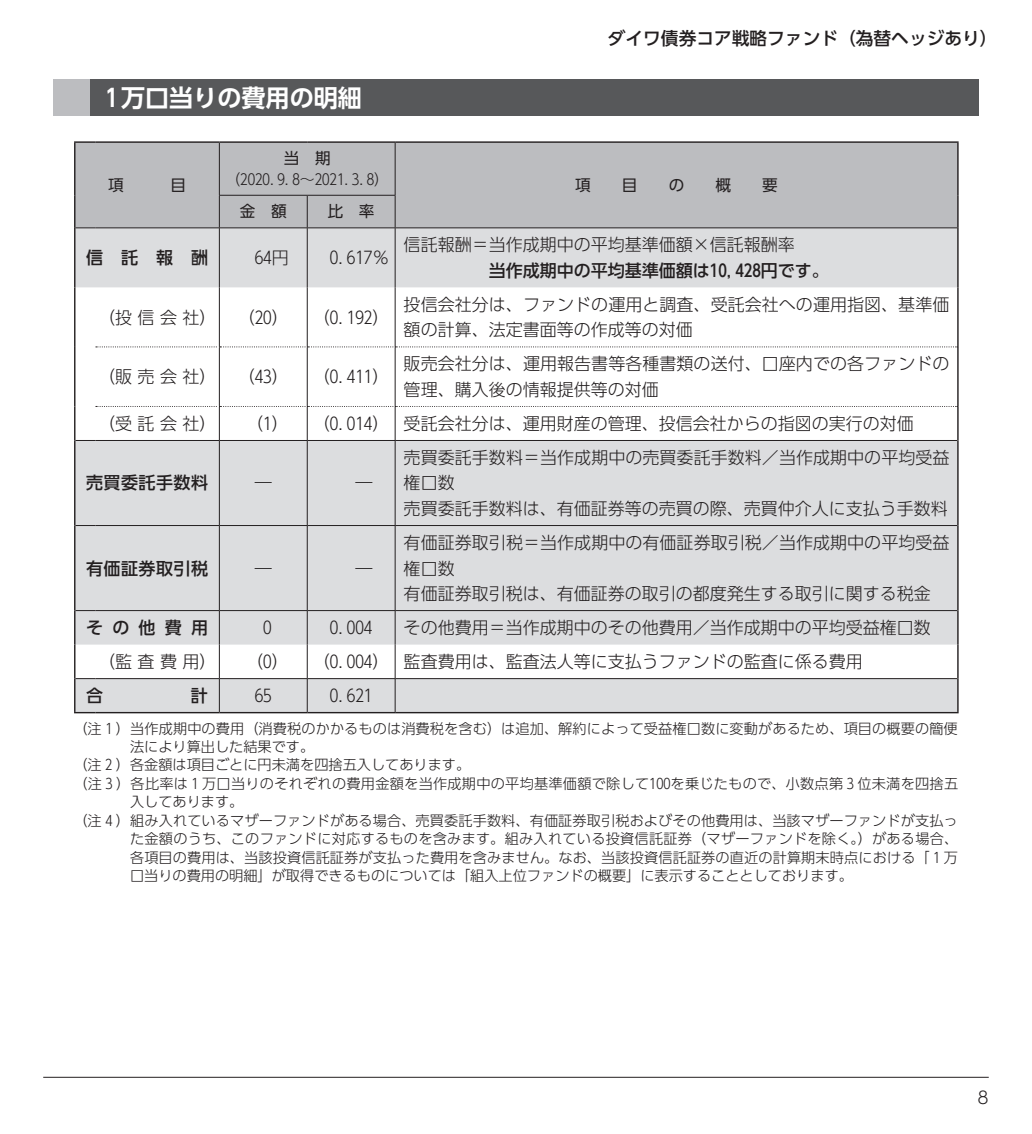
<style>
.page{position:relative;width:1032px;height:1134px;background:#fff}
.page>*{position:absolute;margin:0;border:0;box-sizing:border-box;transform-origin:0 0}
.t1{font:700 24px "UD Shin Go Pro De";color:#fff}
.t2{font:500 17.8px "UD Shin Go Pro";color:#231f20}
.t3{font:300 17px/25.6px "UD Shin Go Pro";color:#231f20}
.t4{font:500 17px "UD Shin Go Pro";letter-spacing:.015em;color:#231f20}
.t5{font:15.6px "UD Shin Go Pro";color:#231f20}
.t6{font:300 14.8px "UD Shin Go Pro";color:#231f20}
.t7{font:300 14.2px "UD Shin Go Pro";letter-spacing:.005em;color:#231f20}
</style>
<div class="page">
<hr style="left:43px;top:1077px;width:946px;height:1px;background:#231f20">
<div style="left:54px;top:79px;width:924px;height:37px;background:#57585a"></div>
<div style="left:54px;top:79px;width:36px;height:37px;background:#bcbdc0"></div>
<div style="left:75px;top:143px;width:882px;height:84px;background:#bcbdc0"></div>
<svg style="left:75px;top:228px;width:882px;height:484px"></svg>
<div style="left:75px;top:441px;width:882px;height:204px;background:#dcdddf"></div>
<hr style="left:74px;top:141px;width:21px;height:2px;background:#231f20">
<hr style="left:74px;top:143px;width:1px;height:52px;background:#231f20">
<hr style="left:95px;top:141px;width:124px;height:2px;background:#231f20">
<hr style="left:74px;top:195px;width:1px;height:33px;background:#231f20">
<hr style="left:219px;top:141px;width:88px;height:2px;background:#231f20">
<hr style="left:307px;top:141px;width:88px;height:2px;background:#231f20">
<hr style="left:395px;top:141px;width:563px;height:2px;background:#231f20">
<hr style="left:957px;top:143px;width:1px;height:52px;background:#231f20">
<hr style="left:957px;top:195px;width:1px;height:33px;background:#231f20">
<hr style="left:74px;top:228px;width:1px;height:59px;background:#231f20">
<hr style="left:957px;top:228px;width:1px;height:59px;background:#231f20">
<hr style="left:74px;top:287px;width:1px;height:60px;background:#231f20">
<hr style="left:957px;top:287px;width:1px;height:60px;background:#231f20">
<hr style="left:74px;top:347px;width:1px;height:59px;background:#231f20">
<hr style="left:957px;top:347px;width:1px;height:59px;background:#231f20">
<hr style="left:74px;top:406px;width:1px;height:34px;background:#231f20">
<hr style="left:957px;top:406px;width:1px;height:34px;background:#231f20">
<hr style="left:74px;top:440px;width:1px;height:85px;background:#231f20">
<hr style="left:957px;top:440px;width:1px;height:85px;background:#231f20">
<hr style="left:74px;top:525px;width:1px;height:86px;background:#231f20">
<hr style="left:957px;top:525px;width:1px;height:86px;background:#231f20">
<hr style="left:74px;top:611px;width:1px;height:34px;background:#231f20">
<hr style="left:957px;top:611px;width:1px;height:34px;background:#231f20">
<hr style="left:74px;top:645px;width:1px;height:34px;background:#231f20">
<hr style="left:957px;top:645px;width:1px;height:34px;background:#231f20">
<hr style="left:74px;top:679px;width:1px;height:33px;background:#231f20">
<hr style="left:957px;top:679px;width:1px;height:33px;background:#231f20">
<hr style="left:219px;top:143px;width:1px;height:52px;background:#231f20">
<hr style="left:395px;top:143px;width:1px;height:52px;background:#231f20">
<hr style="left:219px;top:196px;width:1px;height:32px;background:#231f20">
<hr style="left:307px;top:196px;width:1px;height:32px;background:#231f20">
<hr style="left:395px;top:196px;width:1px;height:32px;background:#231f20">
<hr style="left:219px;top:228px;width:1px;height:59px;background:#231f20">
<hr style="left:307px;top:228px;width:1px;height:59px;background:#231f20">
<hr style="left:395px;top:228px;width:1px;height:59px;background:#231f20">
<hr style="left:219px;top:287px;width:1px;height:59px;background:#231f20">
<hr style="left:307px;top:287px;width:1px;height:59px;background:#231f20">
<hr style="left:395px;top:287px;width:1px;height:59px;background:#231f20">
<hr style="left:219px;top:347px;width:1px;height:59px;background:#231f20">
<hr style="left:307px;top:347px;width:1px;height:59px;background:#231f20">
<hr style="left:395px;top:347px;width:1px;height:59px;background:#231f20">
<hr style="left:219px;top:407px;width:1px;height:33px;background:#231f20">
<hr style="left:307px;top:407px;width:1px;height:33px;background:#231f20">
<hr style="left:395px;top:407px;width:1px;height:33px;background:#231f20">
<hr style="left:219px;top:441px;width:1px;height:84px;background:#231f20">
<hr style="left:307px;top:441px;width:1px;height:84px;background:#231f20">
<hr style="left:395px;top:441px;width:1px;height:84px;background:#231f20">
<hr style="left:219px;top:526px;width:1px;height:84px;background:#231f20">
<hr style="left:307px;top:526px;width:1px;height:84px;background:#231f20">
<hr style="left:395px;top:526px;width:1px;height:84px;background:#231f20">
<hr style="left:219px;top:611px;width:1px;height:34px;background:#231f20">
<hr style="left:307px;top:611px;width:1px;height:34px;background:#231f20">
<hr style="left:395px;top:611px;width:1px;height:34px;background:#231f20">
<hr style="left:219px;top:645px;width:1px;height:33px;background:#231f20">
<hr style="left:307px;top:645px;width:1px;height:33px;background:#231f20">
<hr style="left:395px;top:645px;width:1px;height:33px;background:#231f20">
<hr style="left:219px;top:679px;width:1px;height:33px;background:#231f20">
<hr style="left:307px;top:679px;width:1px;height:33px;background:#231f20">
<hr style="left:395px;top:679px;width:1px;height:33px;background:#231f20">
<hr style="left:219px;top:195px;width:88px;height:1px;background:#231f20">
<hr style="left:307px;top:195px;width:88px;height:1px;background:#231f20">
<svg style="left:75px;top:227px;width:20px;height:1px"></svg>
<hr style="left:95px;top:227px;width:124px;height:1px;background:#231f20">
<hr style="left:219px;top:227px;width:88px;height:1px;background:#231f20">
<hr style="left:307px;top:227px;width:88px;height:1px;background:#231f20">
<hr style="left:395px;top:227px;width:562px;height:1px;background:#231f20">
<svg style="left:75px;top:440px;width:20px;height:1px"></svg>
<hr style="left:95px;top:440px;width:124px;height:1px;background:#231f20">
<hr style="left:219px;top:440px;width:88px;height:1px;background:#231f20">
<hr style="left:307px;top:440px;width:88px;height:1px;background:#231f20">
<hr style="left:395px;top:440px;width:562px;height:1px;background:#231f20">
<svg style="left:75px;top:525px;width:20px;height:1px"></svg>
<hr style="left:95px;top:525px;width:124px;height:1px;background:#231f20">
<hr style="left:219px;top:525px;width:88px;height:1px;background:#231f20">
<hr style="left:307px;top:525px;width:88px;height:1px;background:#231f20">
<hr style="left:395px;top:525px;width:562px;height:1px;background:#231f20">
<svg style="left:75px;top:610px;width:20px;height:1px"></svg>
<hr style="left:95px;top:610px;width:124px;height:1px;background:#231f20">
<hr style="left:219px;top:610px;width:88px;height:1px;background:#231f20">
<hr style="left:307px;top:610px;width:88px;height:1px;background:#231f20">
<hr style="left:395px;top:610px;width:562px;height:1px;background:#231f20">
<svg style="left:75px;top:678px;width:20px;height:1px"></svg>
<hr style="left:95px;top:678px;width:124px;height:1px;background:#231f20">
<hr style="left:219px;top:678px;width:88px;height:1px;background:#231f20">
<hr style="left:307px;top:678px;width:88px;height:1px;background:#231f20">
<hr style="left:395px;top:678px;width:562px;height:1px;background:#231f20">
<svg style="left:96px;top:346px;width:862px;height:1px"></svg>
<svg style="left:96px;top:406px;width:861px;height:1px"></svg>
<svg style="left:74px;top:712px;width:21px;height:1px"></svg>
<hr style="left:95px;top:712px;width:124px;height:1px;background:#231f20">
<hr style="left:219px;top:712px;width:88px;height:1px;background:#231f20">
<hr style="left:307px;top:712px;width:88px;height:1px;background:#231f20">
<hr style="left:395px;top:712px;width:563px;height:1px;background:#231f20">
<h1 class="t1" style="left:106px;top:78px;width:258px">1万口当りの費用の明細</h1>
<p class="t2" style="left:608px;top:24px;width:391px">ダイワ債券コア戦略ファンド（為替ヘッジあり）</p>
<p class="t5" style="left:284px;top:146px;width:48px">当　期</p>
<p class="t6" style="left:225px;top:167px;width:165px">（2020. 9. 8～2021. 3. 8）</p>
<p class="t5" style="left:240px;top:199px;width:48px">金　額</p>
<p class="t5" style="left:328px;top:199px;width:48px">比　率</p>
<p class="t4" style="left:86px;top:244px;width:123px">信託報酬</p>
<p class="t3" style="left:255px;top:244px;width:36px">64円</p>
<p class="t3" style="left:330px;top:244px;width:61px">0. 617％</p>
<p class="t3" style="left:98px;top:304px;width:120px">（投信会社）</p>
<p class="t3" style="left:238px;top:304px;width:53px">（20）</p>
<p class="t3" style="left:313px;top:304px;width:78px">（0. 192）</p>
<p class="t3" style="left:98px;top:363px;width:120px">（販売会社）</p>
<p class="t3" style="left:238px;top:363px;width:53px">（43）</p>
<p class="t3" style="left:313px;top:363px;width:78px">（0. 411）</p>
<p class="t3" style="left:404px;top:231px;width:393px">信託報酬＝当作成期中の平均基準価額×信託報酬率</p>
<p class="t4" style="left:404px;top:257px;width:427px">　　　　　当作成期中の平均基準価額は10, 428円です。</p>
<p class="t3" style="left:404px;top:291px;width:547px">投信会社分は、ファンドの運用と調査、受託会社への運用指図、基準価額の計算、法定書面等の作成等の対価</p>
<p class="t3" style="left:404px;top:350px;width:547px">販売会社分は、運用報告書等各種書類の送付、口座内での各ファンドの管理、購入後の情報提供等の対価</p>
<p class="t3" style="left:98px;top:410px;width:120px">（受託会社）</p>
<p class="t3" style="left:246px;top:410px;width:44px">（1）</p>
<p class="t3" style="left:313px;top:410px;width:602px">（0. 014） 受託会社分は、運用財産の管理、投信会社からの指図の実行の対価</p>
<p class="t4" style="left:86px;top:469px;width:123px">売買委託手数料</p>
<p class="t3" style="left:255px;top:470px;width:19px">―</p>
<p class="t3" style="left:355px;top:470px;width:19px">―</p>
<p class="t4" style="left:86px;top:554px;width:123px">有価証券取引税</p>
<p class="t3" style="left:255px;top:555px;width:19px">―</p>
<p class="t3" style="left:355px;top:555px;width:19px">―</p>
<p class="t3" style="left:404px;top:444px;width:547px">売買委託手数料＝当作成期中の売買委託手数料／当作成期中の平均受益権口数<br>売買委託手数料は、有価証券等の売買の際、売買仲介人に支払う手数料</p>
<p class="t3" style="left:404px;top:529px;width:547px">有価証券取引税＝当作成期中の有価証券取引税／当作成期中の平均受益権口数<br>有価証券取引税は、有価証券の取引の都度発生する取引に関する税金</p>
<p class="t4" style="left:86px;top:614px;width:123px">その他費用</p>
<p class="t3" style="left:263px;top:614px;width:10px">0</p>
<p class="t3" style="left:330px;top:614px;width:44px">0. 004</p>
<p class="t3" style="left:404px;top:614px;width:529px">その他費用＝当作成期中のその他費用／当作成期中の平均受益権口数</p>
<p class="t3" style="left:98px;top:648px;width:120px">（監査費用）</p>
<p class="t3" style="left:246px;top:648px;width:44px">（0）</p>
<p class="t3" style="left:313px;top:648px;width:551px">（0. 004） 監査費用は、監査法人等に支払うファンドの監査に係る費用</p>
<p class="t3" style="left:255px;top:682px;width:19px">65</p>
<p class="t3" style="left:330px;top:682px;width:44px">0. 621</p>
<p class="t7" style="left:73px;top:717px;width:886px">（注 1 ）当作成期中の費用（消費税のかかるものは消費税を含む）は追加、解約によって受益権口数に変動があるため、項目の概要の簡便</p>
<p class="t7" style="left:130px;top:735px;width:186px">法により算出した結果です。</p>
<p class="t7" style="left:73px;top:754px;width:398px">（注 2 ）各金額は項目ごとに円未満を四捨五入してあります。</p>
<p class="t7" style="left:73px;top:772px;width:886px">（注 3 ）各比率は 1 万口当りのそれぞれの費用金額を当作成期中の平均基準価額で除して100を乗じたもので、小数点第 3 位未満を四捨五</p>
<p class="t7" style="left:130px;top:790px;width:115px">入してあります。</p>
<p class="t7" style="left:73px;top:809px;width:886px">（注 4 ）組み入れているマザーファンドがある場合、売買委託手数料、有価証券取引税およびその他費用は、当該マザーファンドが支払っ</p>
<p class="t7" style="left:130px;top:827px;width:829px">た金額のうち、このファンドに対応するものを含みます。組み入れている投資信託証券（マザーファンドを除く。）がある場合、</p>
<p class="t7" style="left:130px;top:846px;width:829px">各項目の費用は、当該投資信託証券が支払った費用を含みません。なお、当該投資信託証券の直近の計算期末時点における「 1 万</p>
<p class="t7" style="left:130px;top:864px;width:724px">口当りの費用の明細」が取得できるものについては「組入上位ファンドの概要」に表示することとしております。</p>
<p class="t3" style="left:977px;top:1084px;width:13px">8</p>
</div>
